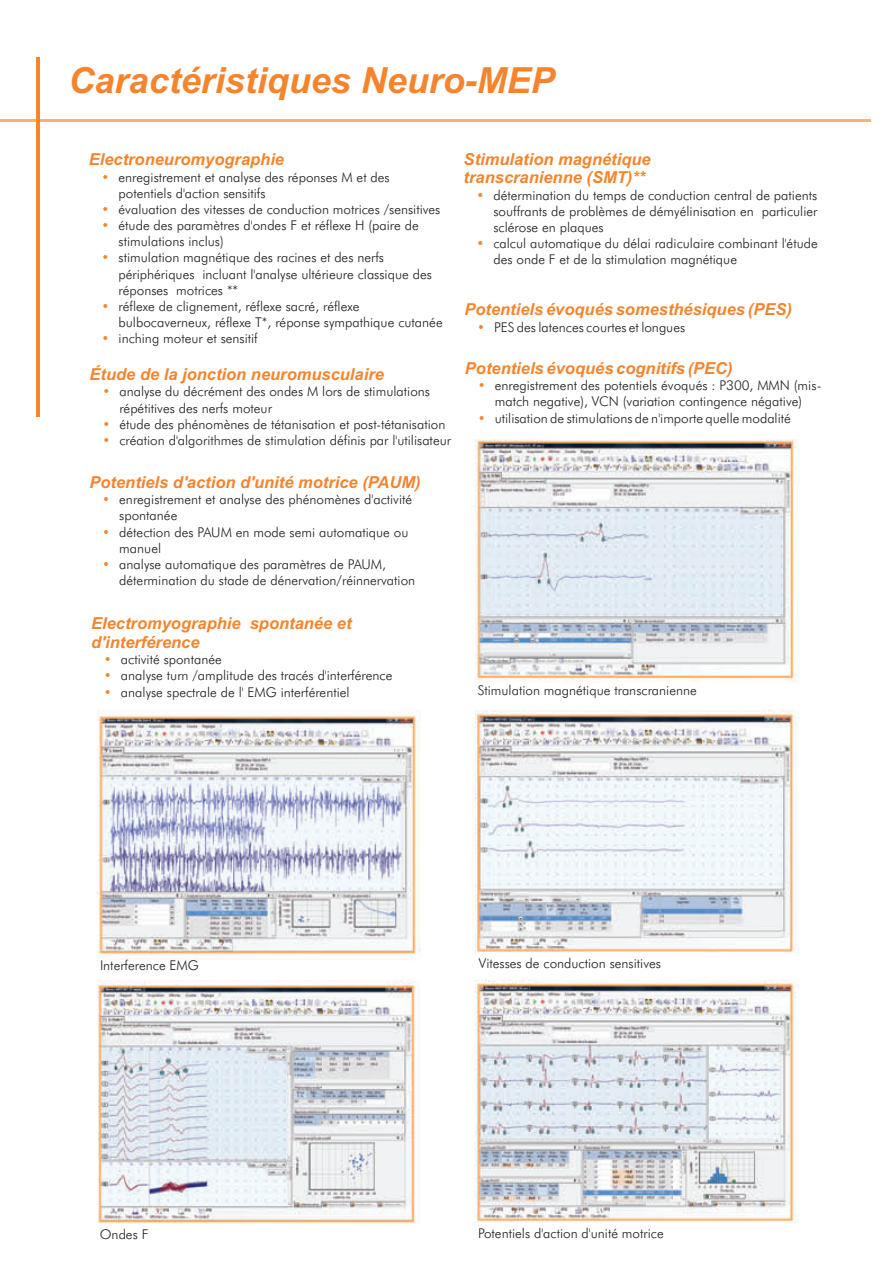
<style>
.page{position:relative;width:893px;height:1263px;background:#fff}
.page>*{position:absolute;margin:0;border:0;box-sizing:border-box;transform-origin:0 0}
.t1{font:italic 700 36px "Arial";color:#f5842e}
.t2{font:italic 700 16.5px/18.5px "Arial";color:#f5842e}
.t3{font:300 13.5px/16.2px "Futura BT";color:#231f20}
.t4{font:300 13.5px/16.2px "Futura BT";color:#f5842e}
.s1{color:#f5842e}
</style>
<div class="page">
<img style="left:36px;top:57px;width:763px;height:1167px">
<hr style="left:0;top:119px;width:871px;height:3px;background:#fab169">
<hr style="left:37px;top:58px;width:3px;height:359px;background:#f5842e">
<h1 class="t1" style="left:69px;top:57px;width:488px">Caractéristiques Neuro-MEP</h1>
<p class="t2" style="left:89px;top:151px;width:197px">Electroneuromyographie</p>
<p class="t4" style="left:102px;top:169px;width:9px">•</p>
<p class="t4" style="left:102px;top:201px;width:9px">• •</p>
<p class="t4" style="left:102px;top:249px;width:9px">•</p>
<p class="t3" style="left:119px;top:168px;width:326px">enregistrement et analyse des réponses M et des potentiels d'action sensitifs<br>évaluation des vitesses de conduction motrices /sensitives étude des paramètres d'ondes F et réflexe H (paire de stimulations inclus)<br>stimulation magnétique des racines et des nerfs périphériques incluant l'analyse ultérieure classique des réponses motrices **<br>réflexe de clignement, réflexe sacré, réflexe bulbocaverneux, réflexe T*, réponse sympathique cutanée inching moteur et sensitif</p>
<p class="t4" style="left:102px;top:298px;width:9px">•</p>
<p class="t4" style="left:102px;top:330px;width:9px">•</p>
<p class="t2" style="left:90px;top:365px;width:296px">Étude de la jonction neuromusculaire</p>
<p class="t4" style="left:102px;top:383px;width:9px">•</p>
<p class="t4" style="left:102px;top:416px;width:9px">• •</p>
<p class="t3" style="left:119px;top:383px;width:333px">analyse du décrément des ondes M lors de stimulations répétitives des nerfs moteur<br>étude des phénomènes de tétanisation et post-tétanisation création d'algorithmes de stimulation définis par l'utilisateur</p>
<p class="t2" style="left:89px;top:473px;width:333px">Potentiels d'action d'unité motrice (PAUM)</p>
<p class="t4" style="left:102px;top:491px;width:9px">•</p>
<p class="t4" style="left:102px;top:523px;width:9px">•</p>
<p class="t4" style="left:102px;top:556px;width:9px">•</p>
<p class="t3" style="left:119px;top:491px;width:297px">enregistrement et analyse des phénomènes d'activité spontanée<br>détection des PAUM en mode semi automatique ou manuel<br>analyse automatique des paramètres de PAUM, détermination du stade de dénervation/réinnervation</p>
<p class="t2" style="left:91px;top:615px;width:262px">Electromyographie spontanée et d'interférence</p>
<p class="t4" style="left:104px;top:651px;width:9px;text-align:justify">• • •</p>
<p class="t3" style="left:121px;top:651px;width:273px">activité spontanée<br>analyse turn /amplitude des tracés d'interférence analyse spectrale de l' EMG interférentiel</p>
<p class="t2" style="left:464px;top:150px;width:189px">Stimulation magnétique transcranienne (SMT)**</p>
<p class="t4" style="left:476px;top:186px;width:9px">•</p>
<p class="t3" style="left:493px;top:186px;width:326px">détermination du temps de conduction central de patients souffrants de problèmes de démyélinisation en particulier sclérose en plaques<br>calcul automatique du délai radiculaire combinant l'étude des onde F et de la stimulation magnétique</p>
<p class="t4" style="left:476px;top:235px;width:9px">•</p>
<p class="t2" style="left:464px;top:301px;width:329px">Potentiels évoqués somesthésiques (PES)</p>
<p class="t3" style="left:477px;top:319px;width:210px"><span class="s1">•</span> PES des latences courtes et longues</p>
<p class="t2" style="left:465px;top:359px;width:269px">Potentiels évoqués cognitifs (PEC)</p>
<p class="t4" style="left:478px;top:377px;width:9px">•</p>
<p class="t4" style="left:478px;top:410px;width:9px">•</p>
<p class="t3" style="left:495px;top:377px;width:328px">enregistrement des potentiels évoqués : P300, MMN (mis&shy;match negative), VCN (variation contingence négative) utilisation de stimulations de n'importe quelle modalité</p>
<p class="t3" style="left:478px;top:682px;width:221px">Stimulation magnétique transcranienne</p>
<p class="t3" style="left:100px;top:957px;width:100px">Interference EMG</p>
<p class="t3" style="left:479px;top:955px;width:184px">Vitesses de conduction sensitives</p>
<p class="t3" style="left:100px;top:1226px;width:50px">Ondes F</p>
<p class="t3" style="left:478px;top:1225px;width:187px">Potentiels d'action d'unité motrice</p>
</div>
